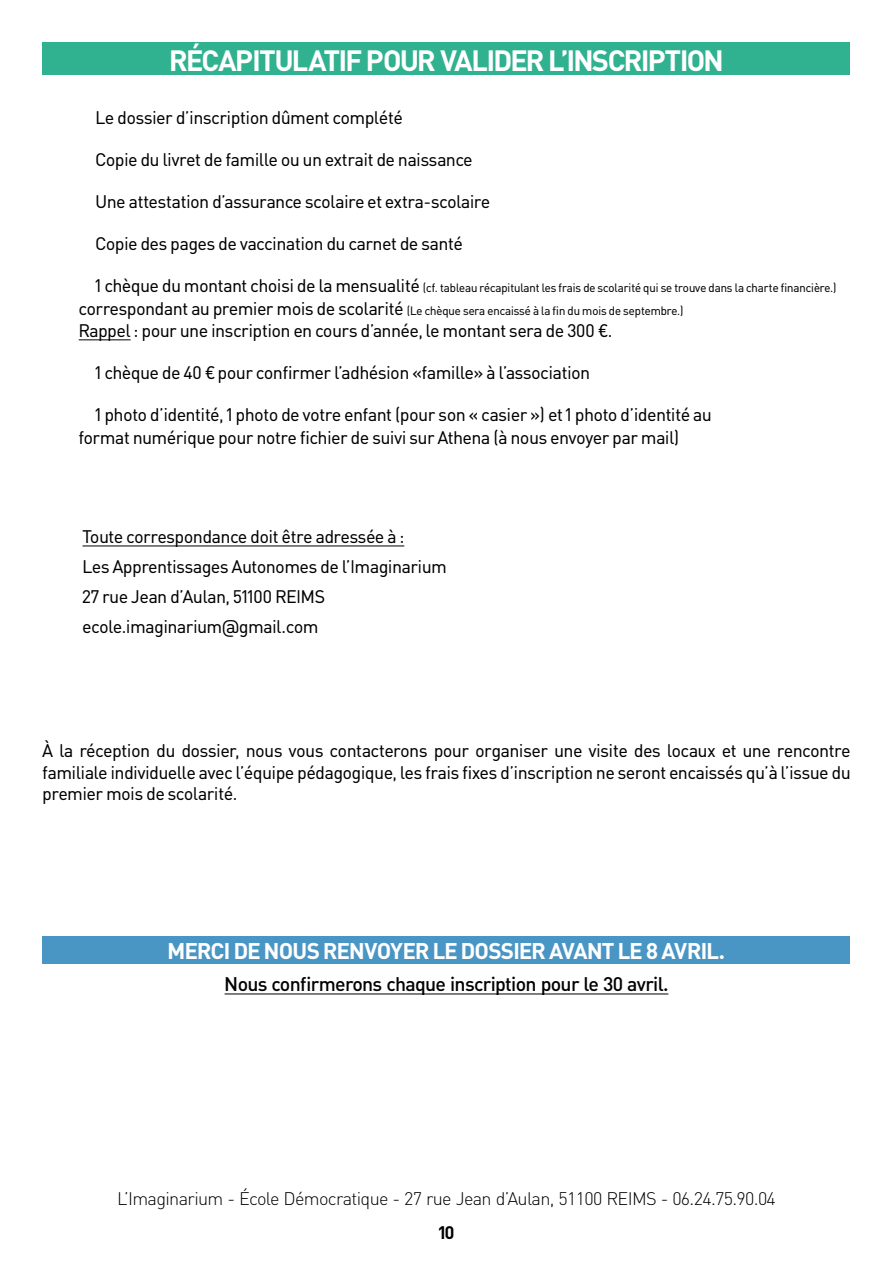
<style>
.page{position:relative;width:893px;height:1263px;background:#fff}
.page>*{position:absolute;margin:0;border:0;box-sizing:border-box;transform-origin:0 0}
.t1{font:28.95px "DIN Habitat Headline";color:#fff}
.t2{font:700 22.5px "DIN Habitat";color:#fff}
.t3{font:500 19.5px "DIN Habitat";color:#000}
.t4{font:18px/30px "DIN Habitat";color:#000}
.t5{font:300 18px "DIN Habitat";color:#000}
.t6{font:18px "DIN Habitat Headline";color:#000}
.t7{font:12px/22.5px "DIN Habitat";color:#000}
.s1{font-size:18px}
</style>
<div class="page">
<div style="left:43px;top:43px;width:807px;height:32px;background:#30b18f"></div>
<hr style="left:79px;top:339px;width:52px;height:1px;background:#000">
<hr style="left:82px;top:545px;width:322px;height:1px;background:#000">
<div style="left:43px;top:936px;width:807px;height:27px;background:#4995c4"></div>
<hr style="left:225px;top:993px;width:443px;height:1px;background:#000">
<h1 class="t1" style="left:170px;top:41px;width:554px">RÉCAPITULATIF POUR VALIDER L’INSCRIPTION</h1>
<p class="t4" style="left:96px;top:102px;width:309px">Le dossier d’inscription dûment complété</p>
<p class="t4" style="left:96px;top:144px;width:378px">Copie du livret de famille ou un extrait de naissance</p>
<p class="t4" style="left:96px;top:186px;width:396px">Une attestation d’assurance scolaire et extra-scolaire</p>
<p class="t4" style="left:96px;top:228px;width:369px">Copie des pages de vaccination du carnet de santé</p>
<p class="t7" style="left:79px;top:277px;width:759px;text-indent:17px"><span class="s1">1 chèque du montant choisi de la mensualité</span> (cf. tableau récapitulant les frais de scolarité qui se trouve dans la charte financière.) <span class="s1">correspondant au premier mois de scolarité</span> (Le chèque sera encaissé à la fin du mois de septembre.)</p>
<p class="t4" style="left:79px;top:315px;width:535px">Rappel : pour une inscription en cours d’année, le montant sera de 300 €.</p>
<p class="t4" style="left:96px;top:357px;width:496px">1 chèque de 40 € pour confirmer l’adhésion «famille» à l’association</p>
<p class="t4" style="left:79px;top:403px;width:634px;line-height:22.5px;text-indent:17px">1 photo d’identité, 1 photo de votre enfant (pour son « casier ») et 1 photo d’identité au format numérique pour notre fichier de suivi sur Athena (à nous envoyer par mail)</p>
<p class="t4" style="left:82px;top:522px;width:366px">Toute correspondance doit être adressée à :<br>Les Apprentissages Autonomes de l’Imaginarium 27 rue Jean d’Aulan, 51100 REIMS ecole.imaginarium@gmail.com</p>
<p class="t4" style="left:43px;top:740px;width:809px;line-height:21.6px;text-align:justify">À la réception du dossier, nous vous contacterons pour organiser une visite des locaux et une rencontre familiale individuelle avec l’équipe pédagogique, les frais fixes d’inscription ne seront encaissés qu’à l’issue du premier mois de scolarité.</p>
<p class="t2" style="left:168px;top:936px;width:559px">MERCI DE NOUS RENVOYER LE DOSSIER AVANT LE 8 AVRIL.</p>
<p class="t3" style="left:225px;top:972px;width:445px">Nous confirmerons chaque inscription pour le 30 avril.</p>
<p class="t5" style="left:117px;top:1187px;width:660px">L’Imaginarium - École Démocratique - 27 rue Jean d’Aulan, 51100 REIMS - 06.24.75.90.04</p>
<p class="t6" style="left:439px;top:1221px;width:17px">10</p>
</div>
